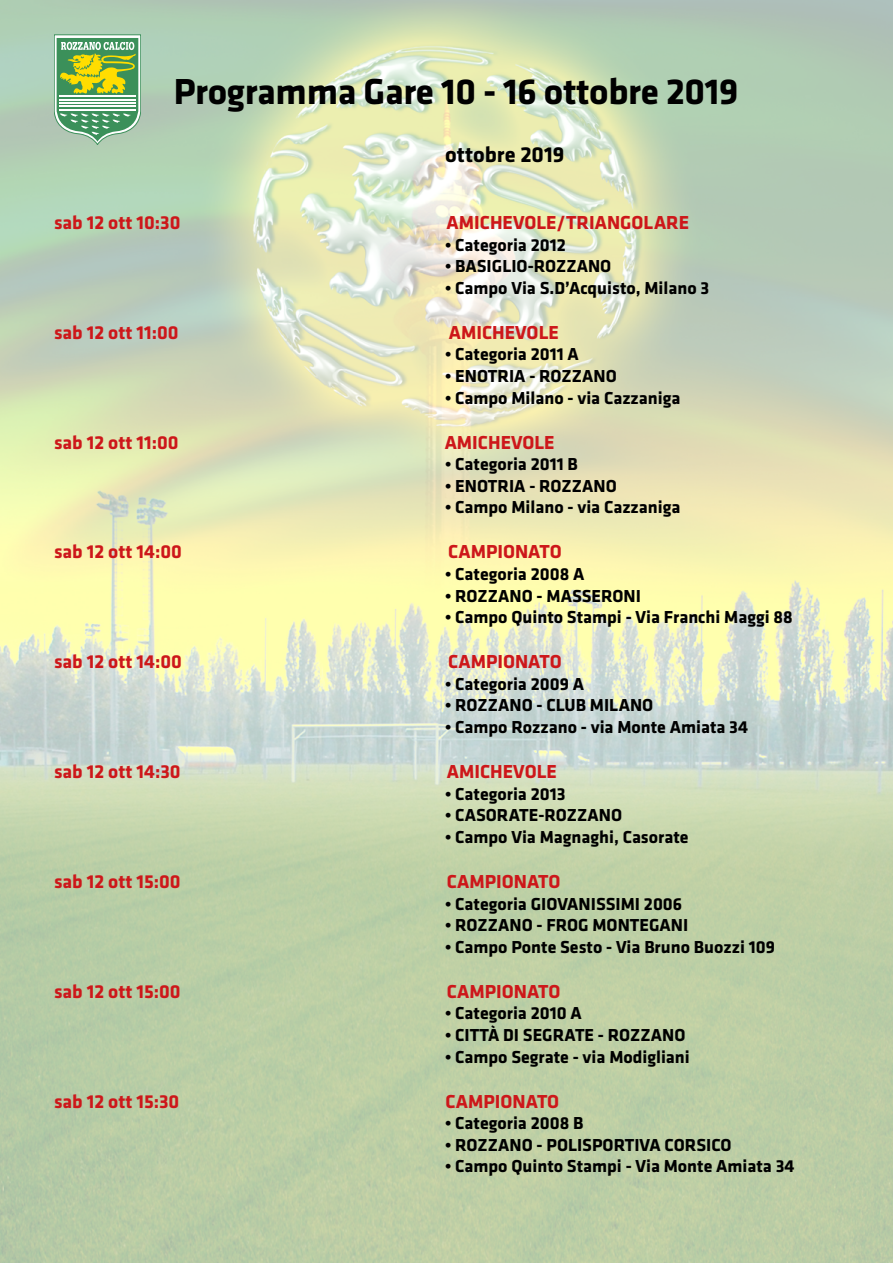
<style>
.page{position:relative;width:893px;height:1263px;background:#fff}
.page>*{position:absolute;margin:0;border:0;box-sizing:border-box;transform-origin:0 0}
.t1{font:700 37.5px "Klavika";letter-spacing:-.01em;color:#000}
.t2{font:700 22.5px "Klavika";color:#000}
.t3{font:700 19.5px "Klavika";color:#cd171a}
.t4{font:700 18px "Klavika";color:#000}
</style>
<div class="page">
<img style="left:0;top:0;width:893px;height:1263px">
<svg style="left:54px;top:35px;width:87px;height:110px"></svg>
<h1 class="t1" style="left:174px;top:64px;width:566px">Programma Gare 10 - 16 ottobre 2019</h1>
<p class="t2" style="left:445px;top:139px;width:121px">ottobre 2019</p>
<p class="t3" style="left:54px;top:208px;width:128px">sab 12 ott 10:30</p>
<p class="t3" style="left:447px;top:208px;width:244px">AMICHEVOLE/TRIANGOLARE</p>
<p class="t4" style="left:445px;top:232px;width:122px">• Categoria 2012</p>
<p class="t4" style="left:445px;top:253px;width:168px">• BASIGLIO-ROZZANO</p>
<p class="t4" style="left:445px;top:275px;width:266px">• Campo Via S.D’Acquisto, Milano 3</p>
<p class="t3" style="left:54px;top:318px;width:126px">sab 12 ott 11:00</p>
<p class="t3" style="left:449px;top:318px;width:111px">AMICHEVOLE</p>
<p class="t4" style="left:445px;top:341px;width:135px">• Categoria 2011 A</p>
<p class="t4" style="left:445px;top:363px;width:173px">• ENOTRIA - ROZZANO</p>
<p class="t4" style="left:445px;top:385px;width:237px">• Campo Milano - via Cazzaniga</p>
<p class="t3" style="left:54px;top:428px;width:126px">sab 12 ott 11:00</p>
<p class="t3" style="left:445px;top:428px;width:111px">AMICHEVOLE</p>
<p class="t4" style="left:445px;top:451px;width:134px">• Categoria 2011 B</p>
<p class="t4" style="left:445px;top:473px;width:173px">• ENOTRIA - ROZZANO</p>
<p class="t4" style="left:445px;top:494px;width:237px">• Campo Milano - via Cazzaniga</p>
<p class="t3" style="left:54px;top:538px;width:129px">sab 12 ott 14:00</p>
<p class="t3" style="left:448px;top:538px;width:115px">CAMPIONATO</p>
<p class="t4" style="left:445px;top:561px;width:141px">• Categoria 2008 A</p>
<p class="t4" style="left:445px;top:583px;width:197px">• ROZZANO - MASSERONI</p>
<p class="t4" style="left:445px;top:604px;width:349px">• Campo Quinto Stampi - Via Franchi Maggi 88</p>
<p class="t3" style="left:54px;top:648px;width:129px">sab 12 ott 14:00</p>
<p class="t3" style="left:448px;top:648px;width:115px">CAMPIONATO</p>
<p class="t4" style="left:445px;top:671px;width:140px">• Categoria 2009 A</p>
<p class="t4" style="left:445px;top:692px;width:210px">• ROZZANO - CLUB MILANO</p>
<p class="t4" style="left:445px;top:714px;width:304px">• Campo Rozzano - via Monte Amiata 34</p>
<p class="t3" style="left:54px;top:757px;width:128px">sab 12 ott 14:30</p>
<p class="t3" style="left:447px;top:757px;width:111px">AMICHEVOLE</p>
<p class="t4" style="left:445px;top:781px;width:122px">• Categoria 2013</p>
<p class="t4" style="left:445px;top:802px;width:178px">• CASORATE-ROZZANO</p>
<p class="t4" style="left:445px;top:824px;width:245px">• Campo Via Magnaghi, Casorate</p>
<p class="t3" style="left:54px;top:867px;width:128px">sab 12 ott 15:00</p>
<p class="t3" style="left:447px;top:867px;width:115px">CAMPIONATO</p>
<p class="t4" style="left:445px;top:890px;width:238px">• Categoria GIOVANISSIMI 2006</p>
<p class="t4" style="left:445px;top:912px;width:245px">• ROZZANO - FROG MONTEGANI</p>
<p class="t4" style="left:445px;top:934px;width:331px">• Campo Ponte Sesto - Via Bruno Buozzi 109</p>
<p class="t3" style="left:54px;top:977px;width:128px">sab 12 ott 15:00</p>
<p class="t3" style="left:447px;top:977px;width:115px">CAMPIONATO</p>
<p class="t4" style="left:445px;top:1000px;width:138px">• Categoria 2010 A</p>
<p class="t4" style="left:445px;top:1022px;width:242px">• CITTÀ DI SEGRATE - ROZZANO</p>
<p class="t4" style="left:445px;top:1043px;width:246px">• Campo Segrate - via Modigliani</p>
<p class="t3" style="left:54px;top:1087px;width:127px">sab 12 ott 15:30</p>
<p class="t3" style="left:446px;top:1087px;width:115px">CAMPIONATO</p>
<p class="t4" style="left:445px;top:1110px;width:140px">• Categoria 2008 B</p>
<p class="t4" style="left:445px;top:1132px;width:288px">• ROZZANO - POLISPORTIVA CORSICO</p>
<p class="t4" style="left:445px;top:1153px;width:351px">• Campo Quinto Stampi - Via Monte Amiata 34</p>
</div>
